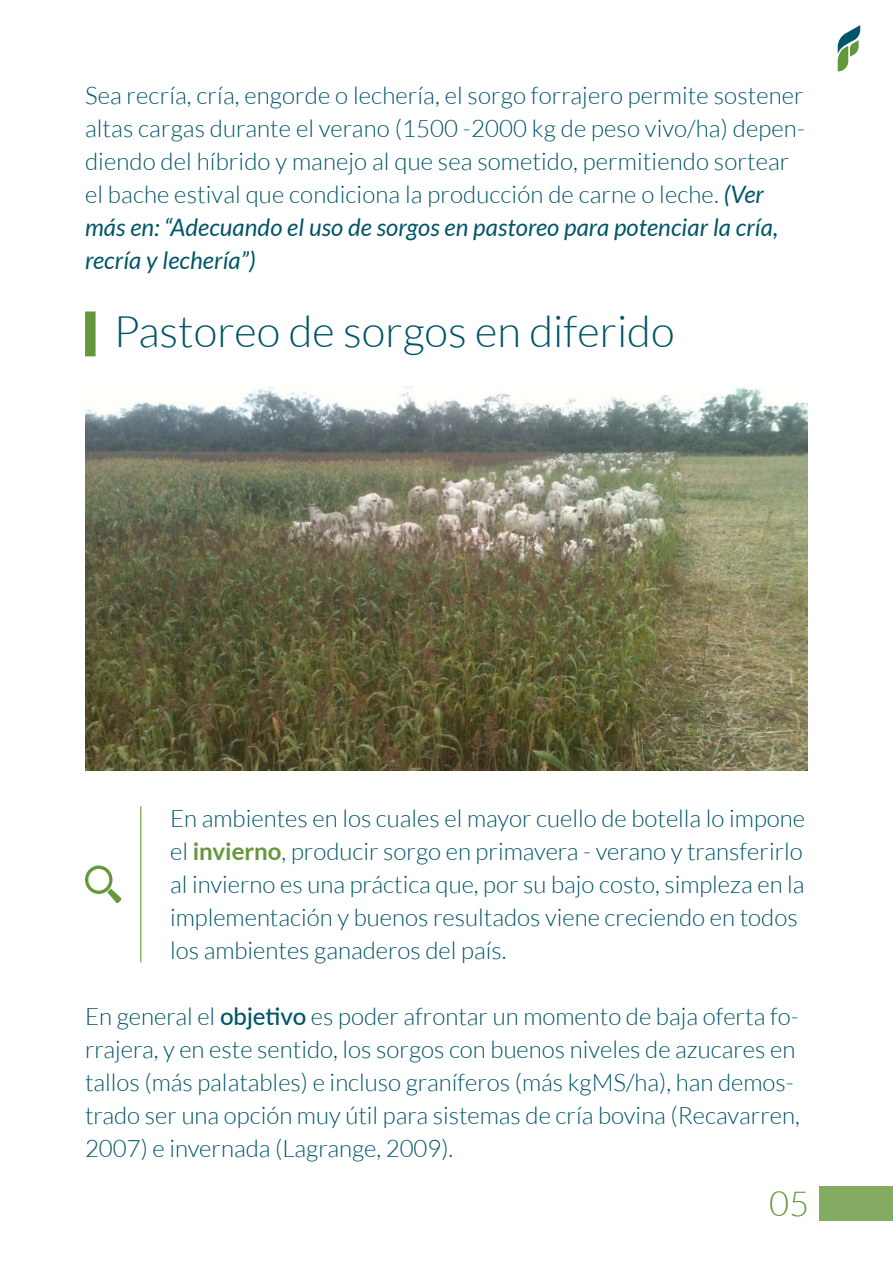
<style>
.page{position:relative;width:893px;height:1263px;background:#fff}
.page>*{position:absolute;margin:0;border:0;box-sizing:border-box;transform-origin:0 0}
.t1{font:300 43.5px "Lato";color:#005568}
.t2{font:300 34.5px "Lato";color:#65973b}
.t3{font:300 24px/33px "Lato";color:#005568}
.s1{font-weight:400;font-style:italic}
.s2{font-weight:700;color:#65973b}
.s3{font-weight:500}
</style>
<div class="page">
<div style="left:819px;top:1186px;width:74px;height:34px;background:#83ab62"></div>
<svg style="left:838px;top:25px;width:22px;height:46px"></svg>
<div style="left:85px;top:311px;width:11px;height:45px;background:#65973b"></div>
<svg style="left:85px;top:865px;width:36px;height:38px"></svg>
<hr style="left:140px;top:806px;width:1px;height:156px;background:#65973b">
<img style="left:85px;top:386px;width:723px;height:384px">
<p class="t3" style="left:85px;top:79px;width:721px">Sea recría, cría, engorde o lechería, el sorgo forrajero permite sostener altas cargas durante el verano (1500 -2000 kg de peso vivo/ha) depen&shy;diendo del híbrido y manejo al que sea sometido, permitiendo sortear el bache estival que condiciona la producción de carne o leche. <span class="s1">(Ver más en: “Adecuando el uso de sorgos en pastoreo para potenciar la cría, recría y lechería”)</span></p>
<p class="t1" style="left:114px;top:308px;width:562px">Pastoreo de sorgos en diferido</p>
<p class="t3" style="left:170px;top:802px;width:636px">En ambientes en los cuales el mayor cuello de botella lo impone el <span class="s2">invierno</span>, producir sorgo en primavera - verano y transferirlo al invierno es una práctica que, por su bajo costo, simpleza en la implementación y buenos resultados viene creciendo en todos los ambientes ganaderos del país.</p>
<p class="t3" style="left:85px;top:1000px;width:716px">En general el <span class="s3">objetivo</span> es poder afrontar un momento de baja oferta fo&shy;rrajera, y en este sentido, los sorgos con buenos niveles de azucares en tallos (más palatables) e incluso graníferos (más kgMS/ha), han demos&shy;trado ser una opción muy útil para sistemas de cría bovina (Recavarren, 2007) e invernada (Lagrange, 2009).</p>
<p class="t2" style="left:769px;top:1185px;width:42px">05</p>
</div>
